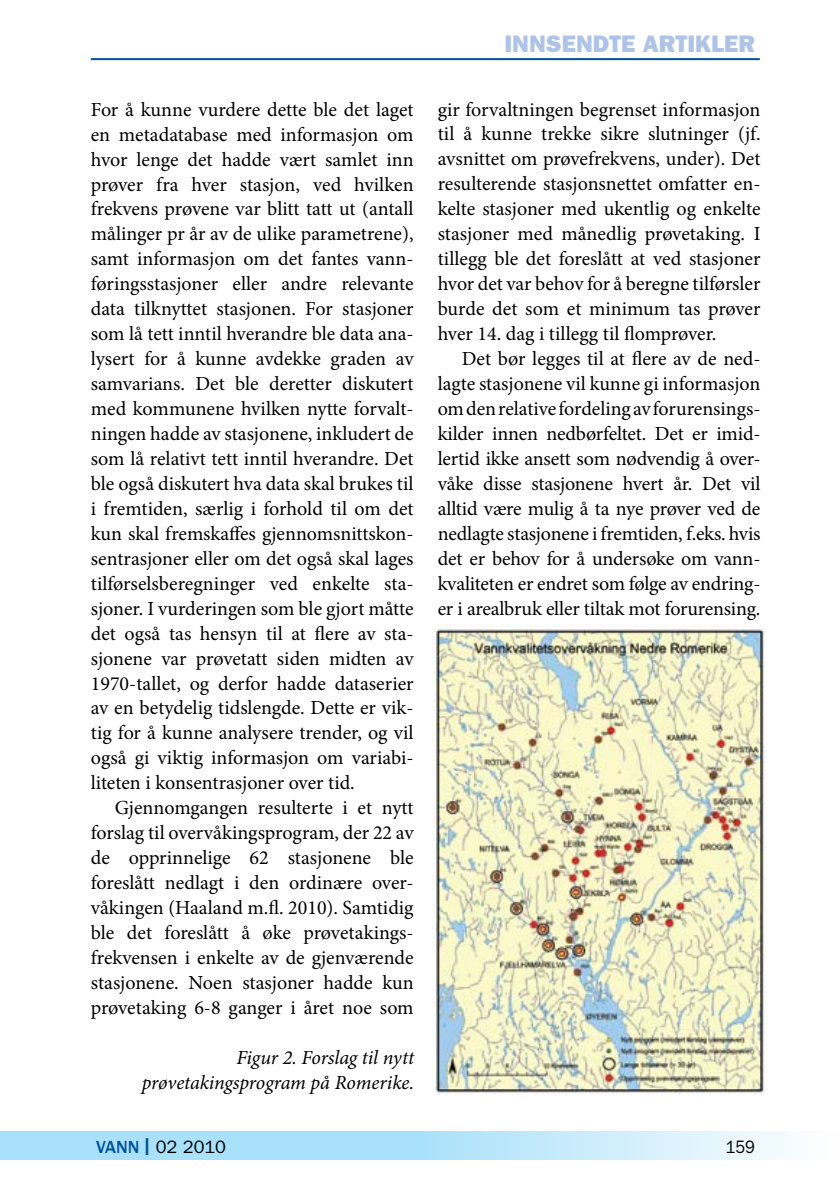
<style>
.page{position:relative;width:840px;height:1191px;background:#fff}
.page>*{position:absolute;margin:0;border:0;box-sizing:border-box;transform-origin:0 0}
.t1{font:800 24px "Franklin Gothic";color:#aec3e5}
.t2{font:20px/25px "Minion Pro";letter-spacing:-.005em;color:#000;text-align:justify}
.t3{font:italic 20px/25px "Minion Pro";letter-spacing:-.01em;color:#000;text-align:right}
.t4{font:18px "Franklin Gothic";color:#000}
.t5{font:18px "Franklin Gothic";color:#000;scale:.9 1}
.s1{font-weight:500;color:#00529c}
.s2{font-weight:500;font-size:25px;color:#00529c}
</style>
<div class="page">
<svg style="left:0;top:1131px;width:786px;height:29px;background:#bbe6fa"></svg>
<hr style="left:91px;top:58px;width:668px;height:2px;background:#00529c">
<img style="left:432px;top:624px;width:333px;height:470px">
<p class="t2" style="left:91px;top:97px;width:324px">For å kunne vurdere dette ble det laget en metadatabase med informasjon om hvor lenge det hadde vært samlet inn prøver fra hver stasjon, ved hvilken frekvens prøvene var blitt tatt ut (antall målinger pr år av de ulike parametrene), samt informasjon om det fantes vann&shy;føringsstasjoner eller andre relevante data tilknyttet stasjonen. For stasjoner som lå tett inntil hverandre ble data ana&shy;lysert for å kunne avdekke graden av samvarians. Det ble deretter diskutert med kommunene hvilken nytte forvalt&shy;ningen hadde av stasjonene, inkludert de som lå relativt tett inntil hverandre. Det ble også diskutert hva data skal brukes til i fremtiden, særlig i forhold til om det kun skal fremskaffes gjennomsnittskon&shy;sentrasjoner eller om det også skal lages tilførselsberegninger ved enkelte sta&shy;sjoner. I vurderingen som ble gjort måtte det også tas hensyn til at flere av sta&shy;sjonene var prøvetatt siden midten av 1970-tallet, og derfor hadde dataserier av en betydelig tidslengde. Dette er vik&shy;tig for å kunne analysere trender, og vil også gi viktig informasjon om variabi&shy;liteten i konsentrasjoner over tid.</p>
<p class="t2" style="left:91px;top:795px;width:324px;text-indent:24px">Gjennomgangen resulterte i et nytt forslag til overvåkingsprogram, der 22 av de opprinnelige 62 stasjonene ble foreslått nedlagt i den ordinære over&shy;våkingen (Haaland m.fl. 2010). Samtidig ble det foreslått å øke prøvetakings&shy;frekvensen i enkelte av de gjenværende stasjonene. Noen stasjoner hadde kun prøvetaking 6-8 ganger i året noe som</p>
<p class="t3" style="left:142px;top:1045px;width:274px">Figur 2. Forslag til nytt prøvetakingsprogram på Romerike.</p>
<p class="t4" style="left:96px;top:1136px;width:131px"><span class="s1">VANN</span> <span class="s2">I</span> 02 2010</p>
<p class="t1" style="left:504px;top:30px;width:252px">INNSENDTE ARTIKLER</p>
<p class="t2" style="left:437px;top:97px;width:324px">gir forvaltningen begrenset informasjon til å kunne trekke sikre slutninger (jf. avsnittet om prøvefrekvens, under). Det resulterende stasjonsnettet omfatter en&shy;kelte stasjoner med ukentlig og enkelte stasjoner med månedlig prøvetaking. I tillegg ble det foreslått at ved stasjoner hvor det var behov for å beregne tilførsler burde det som et minimum tas prøver hver 14. dag i tillegg til flomprøver.</p>
<p class="t2" style="left:437px;top:346px;width:324px;text-indent:24px">Det bør legges til at flere av de ned&shy;lagte stasjonene vil kunne gi informasjon om den relative fordeling av forurensings&shy;kilder innen nedbørfeltet. Det er imid&shy;lertid ikke ansett som nødvendig å over&shy;våke disse stasjonene hvert år. Det vil alltid være mulig å ta nye prøver ved de nedlagte stasjonene i fremtiden, f.eks. hvis det er behov for å undersøke om vann&shy;kvaliteten er endret som følge av endring&shy;er i arealbruk eller tiltak mot forurensing.</p>
<p class="t5" style="left:725px;top:1136px;width:34px">159</p>
</div>
